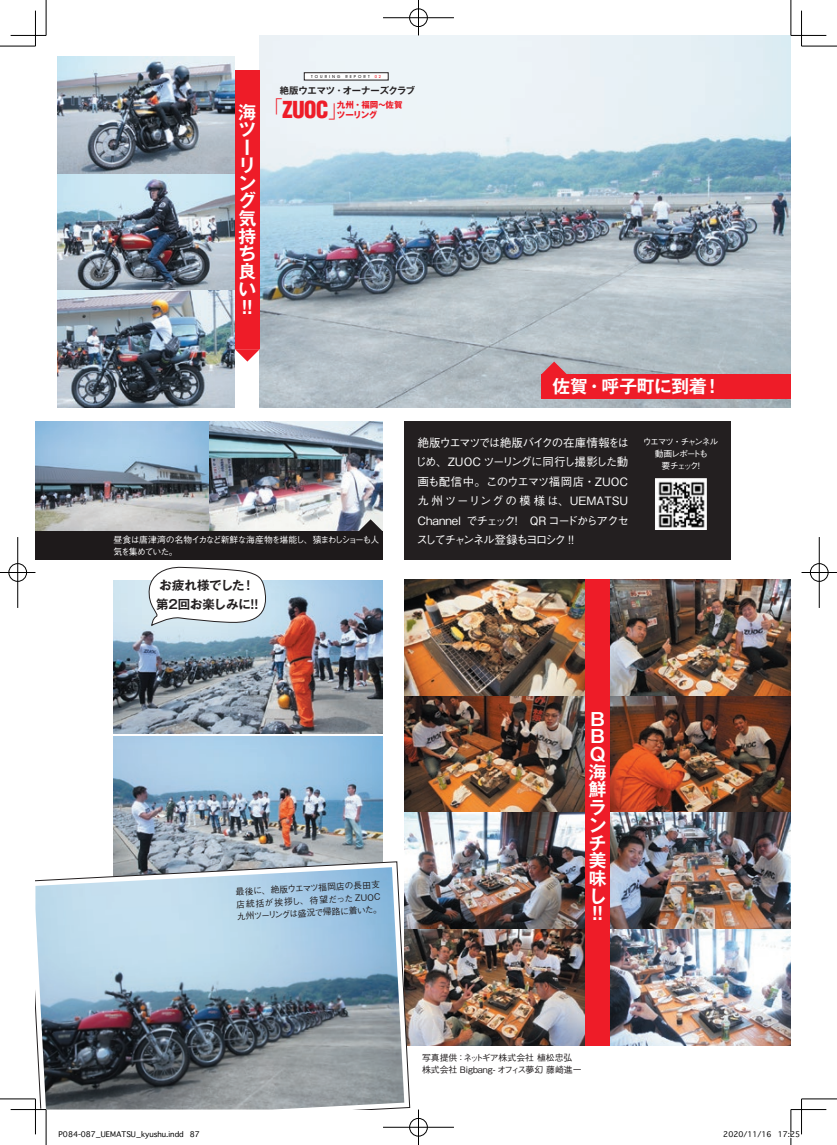
<style>
.page{position:relative;width:837px;height:1145px;background:#fff}
.page>*{position:absolute;margin:0;border:0;box-sizing:border-box;transform-origin:0 0}
.t1{font:22.62px "Context Black Cond SSK";color:#ee1c28}
.t2{font:700 17.75px/17.8px "Gothic MB101 Pro De";letter-spacing:-.005em;color:#fff}
.t3{font:300 17.25px "Gothic MB101 Pro";color:#ee1c28}
.t4{font:700 12.38px/18.6px "Gothic MB101 Pro De";letter-spacing:-.015em;color:#231f20}
.t5{font:500 11.5px/19.5px "Gothic BBB Pro";letter-spacing:-.055em;color:#fff;text-align:right}
.t6{font:500 11.5px/19.5px "Gothic BBB Pro";letter-spacing:-.125em;color:#fff}
.t7{font:700 9.25px "Gothic MB101 Pro De";letter-spacing:-.02em;color:#231f20}
.t8{font:500 8.88px/12.4px "Gothic BBB Pro";color:#231f20}
.t9{font:500 8.88px/12.4px "Gothic BBB Pro";letter-spacing:-.11em;color:#fff}
.t10{font:500 8.88px "Gothic BBB Pro";letter-spacing:-.13em;color:#fff}
.t11{font:500 8.88px "Gothic BBB Pro";letter-spacing:-.16em;color:#fff}
.t12{font:700 8.5px "Gothic MB101 Pro";color:#ee1c28}
.t13{font:7.5px "Osaka";color:#000}
.t14{font:500 4px "Avant Garde";letter-spacing:.5em;color:#231f20}
.t15{font:500 4px "Avant Garde";color:#ee1c28}
</style>
<div class="page">
<img style="left:260px;top:35px;width:530px;height:372px">
<img style="left:35px;top:422px;width:348px;height:109px">
<img style="left:113px;top:736px;width:270px;height:125px">
<img style="left:113px;top:580px;width:270px;height:153px">
<img style="left:58px;top:57px;width:177px;height:232px">
<img style="left:58px;top:291px;width:177px;height:116px">
<img style="left:404px;top:579px;width:181px;height:466px">
<img style="left:609px;top:579px;width:181px;height:466px">
<svg style="left:113px;top:861px;width:297px;height:248px"></svg>
<img style="left:35px;top:867px;width:369px;height:242px">
<div style="left:35px;top:531px;width:348px;height:29px;background:#1e1a1b"></div>
<svg style="left:146px;top:566px;width:126px;height:59px"></svg>
<div style="left:235px;top:70px;width:25px;height:279px;background:#ee1c28"></div>
<svg style="left:235px;top:349px;width:25px;height:12px"></svg>
<div style="left:585px;top:579px;width:24px;height:466px;background:#ee1c28"></div>
<svg style="left:358px;top:519px;width:25px;height:12px"></svg>
<div style="left:541px;top:374px;width:249px;height:25px;background:#ee1c28"></div>
<svg style="left:541px;top:361px;width:25px;height:13px"></svg>
<div style="left:304px;top:73px;width:84px;height:7px;background:#fff"></div>
<div style="left:404px;top:422px;width:326px;height:138px;background:#231f20"></div>
<div style="left:654px;top:477px;width:53px;height:53px;border:1px solid #231f20"></div>
<img style="left:656px;top:479px;width:49px;height:49px">
<hr style="left:11px;top:1108px;width:35px;height:2px;background:#fff">
<hr style="left:0;top:46px;width:35px;height:1px;background:#000">
<hr style="left:801px;top:46px;width:35px;height:1px;background:#000">
<hr style="left:0;top:1098px;width:35px;height:1px;background:#000">
<hr style="left:801px;top:1098px;width:35px;height:1px;background:#000">
<hr style="left:46px;top:0;width:1px;height:35px;background:#000">
<hr style="left:46px;top:1109px;width:1px;height:35px;background:#000">
<hr style="left:790px;top:0;width:1px;height:35px;background:#000">
<hr style="left:790px;top:1109px;width:1px;height:35px;background:#000">
<hr style="left:11px;top:35px;width:35px;height:1px;background:#000">
<hr style="left:790px;top:35px;width:36px;height:1px;background:#000">
<hr style="left:11px;top:1109px;width:35px;height:1px;background:#000">
<hr style="left:790px;top:1109px;width:36px;height:1px;background:#000">
<hr style="left:35px;top:11px;width:1px;height:35px;background:#000">
<hr style="left:35px;top:1098px;width:1px;height:36px;background:#000">
<hr style="left:801px;top:11px;width:1px;height:35px;background:#000">
<hr style="left:801px;top:1098px;width:1px;height:36px;background:#000">
<div style="left:408px;top:8px;width:20px;height:19px;border:2px solid #fff;border-radius:50%"></div>
<hr style="left:383px;top:17px;width:71px;height:2px;background:#fff">
<hr style="left:417px;top:0;width:2px;height:35px;background:#fff">
<div style="left:409px;top:9px;width:18px;height:18px;border:1px solid #000;border-radius:50%"></div>
<hr style="left:383px;top:18px;width:71px;height:1px;background:#000">
<hr style="left:418px;top:0;width:1px;height:35px;background:#000">
<div style="left:408px;top:1117px;width:20px;height:20px;border:2px solid #fff;border-radius:50%"></div>
<hr style="left:383px;top:1126px;width:71px;height:2px;background:#fff">
<hr style="left:417px;top:1109px;width:2px;height:35px;background:#fff">
<div style="left:409px;top:1118px;width:18px;height:18px;border:1px solid #000;border-radius:50%"></div>
<hr style="left:383px;top:1127px;width:71px;height:1px;background:#000">
<hr style="left:418px;top:1109px;width:1px;height:35px;background:#000">
<div style="left:8px;top:562px;width:19px;height:20px;border:2px solid #fff;border-radius:50%"></div>
<hr style="left:0;top:571px;width:35px;height:2px;background:#fff">
<hr style="left:17px;top:537px;width:2px;height:71px;background:#fff">
<div style="left:9px;top:563px;width:18px;height:18px;border:1px solid #000;border-radius:50%"></div>
<hr style="left:0;top:572px;width:35px;height:1px;background:#000">
<hr style="left:18px;top:537px;width:1px;height:71px;background:#000">
<div style="left:809px;top:562px;width:19px;height:20px;border:2px solid #fff;border-radius:50%"></div>
<hr style="left:801px;top:571px;width:35px;height:2px;background:#fff">
<div style="left:809px;top:563px;width:19px;height:18px;border:1px solid #000;border-radius:50%"></div>
<hr style="left:801px;top:572px;width:35px;height:1px;background:#000">
<hr style="left:818px;top:537px;width:1px;height:71px;background:#000">
<h2 class="t2" style="left:238px;top:101px;width:19px">海ツーリング気持ち良い</h2>
<h2 class="t2" style="left:242px;top:296px;width:12px">!!</h2>
<p class="t15" style="left:374px;top:74px;width:8px">0 2</p>
<p class="t14" style="left:311px;top:74px;width:31px">TOURING</p>
<p class="t14" style="left:345px;top:74px;width:26px">REPORT</p>
<p class="t7" style="left:280px;top:83px;width:136px">絶版ウエマツ・オーナーズクラブ</p>
<p class="t12" style="left:337px;top:108px;width:42px">ツーリング</p>
<h3 class="t3" style="left:265px;top:92px;width:19px">「</h3>
<p class="t12" style="left:337px;top:98px;width:67px">九州・福岡〜佐賀</p>
<h1 class="t1" style="left:282px;top:95px;width:47px">ZUOC</h1>
<h3 class="t3" style="left:328px;top:97px;width:19px">」</h3>
<h2 class="t2" style="left:552px;top:375px;width:156px">佐賀・呼子町に到着</h2>
<h2 class="t2" style="left:703px;top:375px;width:19px">!</h2>
<p class="t9" style="left:113px;top:532px;width:267px">昼食は唐津湾の名物イカなど新鮮な海産物を堪能し、猿まわしショーも人気を集めていた。</p>
<h3 class="t4" style="left:242px;top:574px;width:14px">!</h3>
<h3 class="t4" style="left:156px;top:574px;width:104px">お疲れ様でした第2回お楽しみに !!</h3>
<p class="t5" style="left:415px;top:431px;width:215px">絶版ウエマツでは絶版バイクの在庫情報をはじめ、ZUOC ツーリングに同行し撮影した動画も配信中。このウエマツ福岡店・ZUOC九州ツーリングの模様は、UEMATSU！　QR コードからアクセ</p>
<p class="t6" style="left:416px;top:509px;width:159px">Channel でチェック<br>スしてチャンネル登録もヨロシク !!</p>
<p class="t11" style="left:642px;top:434px;width:77px">ウエマツ・チャンネル</p>
<p class="t10" style="left:654px;top:446px;width:55px">動画レポートも</p>
<p class="t10" style="left:694px;top:459px;width:10px">!</p>
<p class="t10" style="left:661px;top:459px;width:38px">要チェック</p>
<p class="t8" style="left:235px;top:884px;width:146px;rotate:-3deg">最後に、絶版ウエマツ福岡店の長田支店統括が挨拶し、待望だった ZUOC</p>
<p class="t8" style="left:236px;top:909px;width:147px;rotate:-3deg">九州ツーリングは盛況で帰路に着いた。</p>
<h2 class="t2" style="left:588px;top:708px;width:19px">Ｂ<br>Ｂ<br>Ｑ海鮮ランチ美味し!!</h2>
<p class="t13" style="left:59px;top:1129px;width:126px">P084-087_UEMATSU_kyushu.indd</p>
<p class="t13" style="left:190px;top:1129px;width:12px">87</p>
<p class="t8" style="left:463px;top:1050px;width:110px">ネットギア株式会社植松忠弘</p>
<p class="t8" style="left:422px;top:1050px;width:161px">写真提供：<br>株式会社 Bigbang- オフィス夢幻藤崎進一</p>
<p class="t13" style="left:723px;top:1129px;width:50px">2020/11/16</p>
<p class="t13" style="left:777px;top:1129px;width:24px">17:25</p>
</div>
